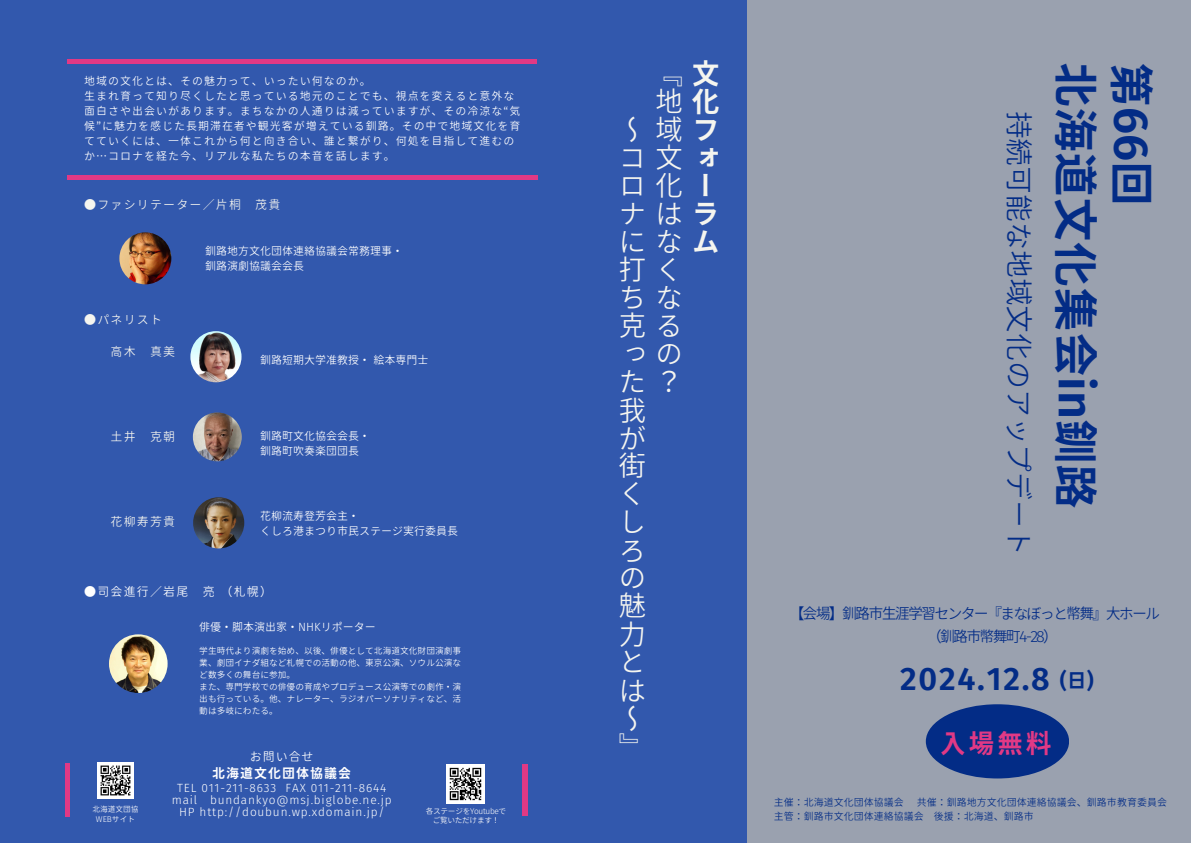
<style>
.page{position:relative;width:1191px;height:843px;background:#fff}
.page>*{position:absolute;margin:0;border:0;box-sizing:border-box;transform-origin:0 0}
.t1{font:700 45px/55.5px "Glow Sans J";color:#032c86}
.t2{font:700 30px "Glow Sans J";letter-spacing:.06em;color:#032c86}
.t3{font:28px/28px "Glow Sans J";color:#f5f5ef}
.t4{font:28px "Glow Sans J";letter-spacing:-.005em;color:#032c86}
.t5{font:700 28px "Glow Sans J";color:#f5f5ef}
.t6{font:700 26px "Glow Sans J";color:#e13985}
.t7{font:700 20px "Glow Sans J";color:#032c86}
.t8{font:15px/23.2px "Glow Sans J";letter-spacing:-.12em;color:#032c86}
.t9{font:700 13px "Glow Sans J";letter-spacing:.075em;color:#fff}
.t10{font:12px "Glow Sans J";letter-spacing:.095em;color:#f5f5ef}
.t11{font:12px "Glow Sans J";letter-spacing:.095em;color:#fff}
.t12{font:11px/15px "Glow Sans J";letter-spacing:.09em;color:#fff}
.t13{font:11px/15px "Glow Sans J";color:#fff}
.t14{font:10px "Glow Sans J";color:#032c86}
.t15{font:8.7px/11.9px "Glow Sans J";color:#fff;text-align:justify}
.t16{font:7.7px "Glow Sans J";letter-spacing:-.04em;color:#fcfcfc}
.t17{font:7.7px "Glow Sans J";color:#fff}
.s1{font-weight:700}
</style>
<div class="page">
<div style="left:0;top:0;width:1190px;height:842px;background:#9aa1af"></div>
<div style="left:0;top:0;width:746px;height:842px;background:#3258ad"></div>
<div style="left:67px;top:175px;width:470px;height:5px;background:#e13985"></div>
<div style="left:67px;top:59px;width:469px;height:5px;background:#e13985"></div>
<img style="left:190px;top:331px;width:51px;height:51px;border-radius:50%">
<img style="left:193px;top:412px;width:49px;height:49px;border-radius:50%">
<img style="left:193px;top:497px;width:51px;height:51px;border-radius:50%">
<div style="left:925px;top:704px;width:143px;height:74px;background:#032c86;border-radius:50%"></div>
<img style="left:119px;top:232px;width:52px;height:52px;border-radius:50%">
<img style="left:446px;top:764px;width:38px;height:38px">
<img style="left:98px;top:762px;width:35px;height:36px">
<img style="left:109px;top:634px;width:59px;height:58px;border-radius:50%">
<hr style="left:65px;top:762px;width:4px;height:54px;background:#e13985">
<hr style="left:523px;top:764px;width:4px;height:52px;background:#e13985">
<p class="t12" style="left:84px;top:72px;width:288px">地域の文化とは、その魅力って、いったい何なのか。</p>
<h3 class="t12" style="left:84px;top:87px;width:437px">生まれ育って知り尽くしたと思っている地元のことでも、視点を変えると意外な面白さや出会いがあります。まちなかの人通りは減っていますが、その冷涼な“気候”に魅力を感じた長期滞在者や観光客が増えている釧路。その中で地域文化を育てていくには、一体これから何と向き合い、誰と繋がり、何処を目指して進むのか…コロナを経た今、リアルな私たちの本音を話します。</h3>
<p class="t10" style="left:84px;top:195px;width:198px">●ファシリテーター／片桐 茂貴</p>
<p class="t10" style="left:84px;top:310px;width:79px">●パネリスト</p>
<p class="t10" style="left:110px;top:342px;width:23px">高木</p>
<p class="t10" style="left:150px;top:342px;width:27px">真美</p>
<p class="t10" style="left:110px;top:427px;width:66px">土井 克朝</p>
<p class="t10" style="left:110px;top:512px;width:66px">花柳寿芳貴</p>
<h4 class="t13" style="left:205px;top:242px;width:191px">釧路地方文化団体連絡協議会常務理事・釧路演劇協議会会長</h4>
<h6 class="t13" style="left:260px;top:352px;width:166px">釧路短期大学准教授・ 絵本専門士</h6>
<h1 class="t13" style="left:260px;top:428px;width:103px">釧路町文化協会会長・</h1>
<h3 class="t13" style="left:260px;top:443px;width:97px">釧路町吹奏楽団団長</h3>
<h2 class="t13" style="left:260px;top:507px;width:92px">花柳流寿登芳会主・</h2>
<h5 class="t13" style="left:260px;top:522px;width:196px">くしろ港まつり市民ステージ実行委員長</h5>
<p class="t11" style="left:84px;top:582px;width:189px">●司会進行／岩尾 亮（札幌）</p>
<p class="t13" style="left:199px;top:619px;width:178px">俳優・ 脚本演出家・ NHKリポーター</p>
<p class="t15" style="left:199px;top:644px;width:263px">学生時代より演劇を始め、以後、俳優として北海道文化財団演劇事業、劇団イナダ組など札幌での活動の他、東京公演、ソウル公演など数多くの舞台に参加。</p>
<p class="t15" style="left:199px;top:679px;width:263px">また、専門学校での俳優の育成やプロデュース公演等での劇作・ 演出も行っている。他、ナレーター、ラジオパーソナリティなど、活動は多岐にわたる。</p>
<p class="t17" style="left:92px;top:802px;width:48px">北海道文団協</p>
<p class="t17" style="left:96px;top:813px;width:41px">WEBサイト</p>
<p class="t11" style="left:250px;top:747px;width:65px">お問い合せ</p>
<p class="t9" style="left:212px;top:763px;width:140px">北海道文化団体協議会</p>
<p class="t12" style="left:177px;top:779px;width:211px">TEL 011-211-8633 FAX 011-211-8644</p>
<p class="t12" style="left:172px;top:791px;width:221px">mail bundankyo@msj.biglobe.ne.jp</p>
<p class="t12" style="left:179px;top:803px;width:207px">HP http://doubun.wp.xdomain.jp/</p>
<p class="t16" style="left:426px;top:805px;width:82px">各ステージをYoutubeで</p>
<p class="t16" style="left:432px;top:814px;width:68px">ご覧いただけます！</p>
<p class="t5" style="left:692px;top:51px;width:20px">文</p>
<p class="t3" style="left:655px;top:86px;width:66px">地<span class="s1">化</span></p>
<p class="t3" style="left:655px;top:114px;width:57px">域<span class="s1">フ</span></p>
<p class="t5" style="left:692px;top:135px;width:20px">ォ</p>
<p class="t3" style="left:655px;top:169px;width:43px">化<span class="s1">ー</span></p>
<p class="t5" style="left:692px;top:191px;width:20px">ラ</p>
<p class="t5" style="left:692px;top:219px;width:20px">ム</p>
<p class="t3" style="left:655px;top:57px;width:20px">『</p>
<p class="t3" style="left:618px;top:114px;width:23px">～コロナに</p>
<p class="t3" style="left:618px;top:268px;width:21px;line-height:56px">ちっ</p>
<p class="t3" style="left:618px;top:366px;width:29px">た我が街くしろの魅力とは～』</p>
<p class="t3" style="left:655px;top:128px;width:24px;line-height:56.1px">文は</p>
<p class="t3" style="left:655px;top:226px;width:24px">な</p>
<p class="t3" style="left:618px;top:254px;width:52px">打く</p>
<p class="t3" style="left:655px;top:282px;width:24px">な</p>
<p class="t3" style="left:618px;top:310px;width:58px">克る</p>
<p class="t3" style="left:655px;top:338px;width:23px">の</p>
<p class="t3" style="left:655px;top:366px;width:29px">？</p>
<p class="t4" style="left:1040px;top:110px;width:447px;rotate:90deg">持続可能な地域文化のアップデート</p>
<p class="t1" style="left:1161px;top:62px;width:448px;rotate:90deg">第66回<br>北海道文化集会in釧路</p>
<p class="t8" style="left:926px;top:600px;width:235px;text-indent:-137px">【会場】釧路市生涯学習センター『まなぼっと幣舞』大ホール（釧路市幣舞町4‐28）</p>
<p class="t2" style="left:900px;top:654px;width:151px">2024.12.8</p>
<p class="t7" style="left:1059px;top:664px;width:35px">(日)</p>
<p class="t6" style="left:939px;top:722px;width:114px">入場無料</p>
<p class="t14" style="left:773px;top:794px;width:131px">主催：北海道文化団体協議会</p>
<p class="t14" style="left:916px;top:794px;width:251px">共催：釧路地方文化団体連絡協議会、釧路市教育委員会</p>
<p class="t14" style="left:773px;top:807px;width:261px">主管：釧路市文化団体連絡協議会 後援：北海道、釧路市</p>
</div>
